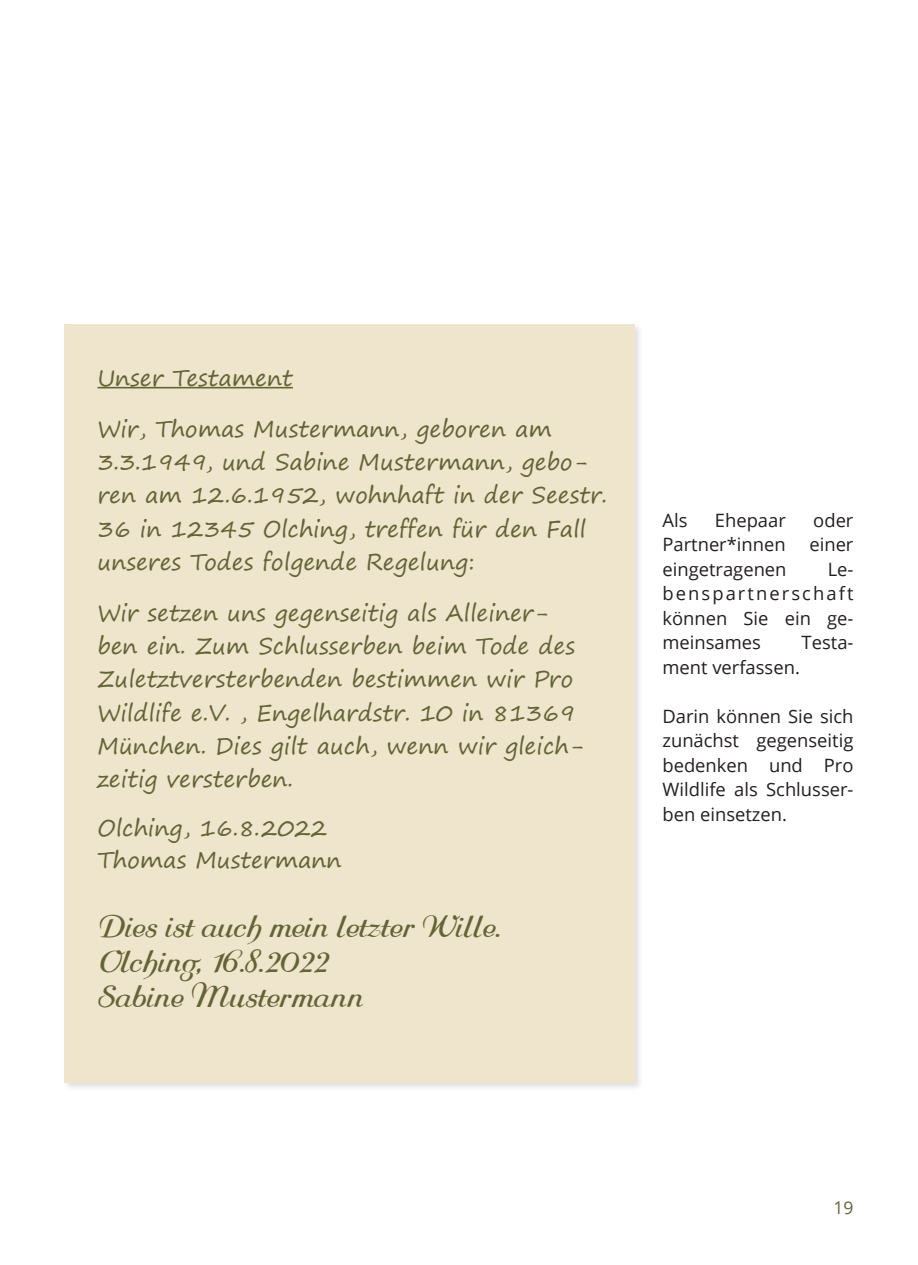
<style>
.page{position:relative;width:918px;height:1265px;background:#fff}
.page>*{position:absolute;margin:0;border:0;box-sizing:border-box;transform-origin:0 0}
.t1{font:33.25px/35px "Rundkursiv";color:#636436}
.t2{font:22.75px/33.2px "Segoe Print";color:#636436}
.t3{font:18.38px/24.5px "Open Sans";color:#231f20;text-align:justify}
.t4{font:17.5px "Open Sans";color:#636436}
</style>
<div class="page">
<div style="left:63px;top:322px;width:581px;height:770px;background:#231f20;opacity:.14"></div>
<div style="left:64px;top:324px;width:571px;height:759px;background:#efe5cc"></div>
<hr style="left:97px;top:387px;width:196px;height:1px;background:#636436">
<p class="t2" style="left:97px;top:361px;width:197px">Unser Testament</p>
<p class="t2" style="left:97px;top:412px;width:511px">Wir, Thomas Mustermann, geboren am 3.3.1949, und Sabine Mustermann, gebo&shy;ren am 12.6.1952, wohnhaft in der Seestr.<br>36 in 12345 Olching, treffen für den Fall unseres Todes folgende Regelung:</p>
<p class="t2" style="left:97px;top:596px;width:487px">Wir setzen uns gegenseitig als Alleiner&shy;ben ein. Zum Schlusserben beim Tode des Zuletztversterbenden bestimmen wir Pro Wildlife e.V. , Engelhardstr. 10 in 81369<br>München. Dies gilt auch, wenn wir gleich&shy;zeitig versterben.</p>
<p class="t2" style="left:97px;top:812px;width:246px;line-height:31.5px">Olching, 16.8.2022<br>Thomas Mustermann</p>
<h1 class="t1" style="left:97px;top:911px;width:404px">Dies ist auch mein letzter Wille.<br>Olching, 16.8.2022<br>Sabine Mustermann</h1>
<p class="t3" style="left:662px;top:507px;width:27px">Als</p>
<p class="t3" style="left:715px;top:507px;width:73px">Ehepaar</p>
<p class="t3" style="left:813px;top:507px;width:42px">oder</p>
<p class="t3" style="left:662px;top:532px;width:125px">Partner*innen</p>
<p class="t3" style="left:809px;top:532px;width:46px">einer</p>
<p class="t3" style="left:662px;top:556px;width:126px">eingetragenen</p>
<p class="t3" style="left:662px;top:556px;width:193px;text-indent:165px">Le&shy;benspartnerschaft können Sie ein ge&shy;meinsames</p>
<p class="t3" style="left:801px;top:630px;width:53px">Testa-</p>
<p class="t3" style="left:662px;top:654px;width:139px">ment verfassen.</p>
<p class="t3" style="left:662px;top:703px;width:193px">Darin können Sie sich zunächst gegenseitig bedenken und Pro Wildlife als Schlusser&shy;ben einsetzen.</p>
<p class="t4" style="left:833px;top:1196px;width:22px">19</p>
</div>
